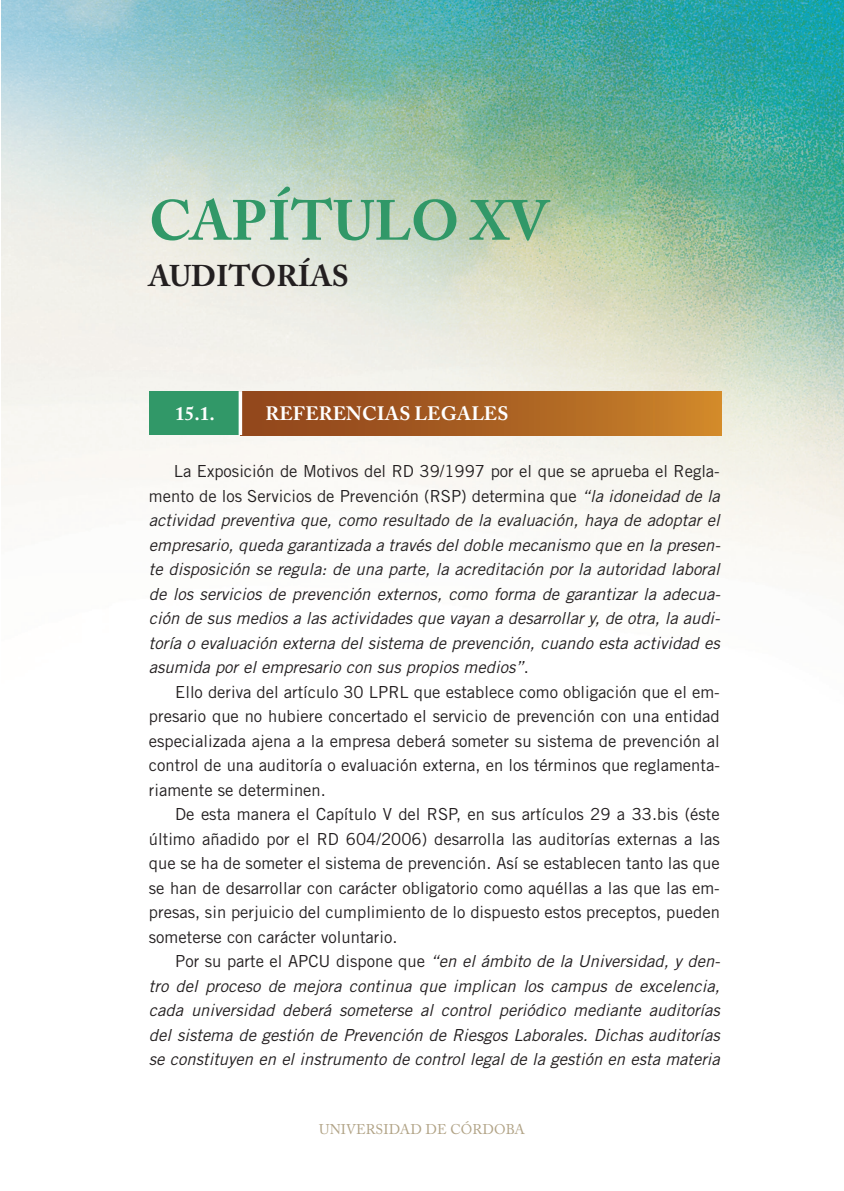
<style>
.page{position:relative;width:844px;height:1191px;background:#fff}
.page>*{position:absolute;margin:0;border:0;box-sizing:border-box;transform-origin:0 0}
.t1{font:700 56px "Adobe Caslon Pro";color:#319868}
.t2{font:700 29.75px "Adobe Caslon Pro";color:#231f20}
.t3{font:700 19.25px "Adobe Caslon Pro";letter-spacing:.005em;color:#fff}
.t4{font:italic 16.62px/24.5px "Trade Gothic";color:#231f20;text-align:justify}
.t5{font:16.62px/24.5px "Trade Gothic";color:#231f20;text-align:justify}
.t6{font:14px "Adobe Caslon Pro";letter-spacing:.01em;color:#b1a386}
.s1{font-style:normal}
</style>
<div class="page">
<img style="left:2px;top:0;width:841px;height:570px">
<div style="left:149px;top:391px;width:91px;height:44px;background:#319868"></div>
<div style="left:240px;top:391px;width:481px;height:44px;background:linear-gradient(to right,#8c411b,#cb8329)"></div>
<svg style="left:238px;top:391px;width:4px;height:44px"></svg>
<h1 class="t1" style="left:149px;top:188px;width:400px">CAPÍTULO XV</h1>
<h2 class="t2" style="left:149px;top:258px;width:201px">AUDITORÍAS</h2>
<p class="t3" style="left:175px;top:402px;width:41px">15.1.</p>
<p class="t3" style="left:265px;top:402px;width:244px">REFERENCIAS LEGALES</p>
<p class="t4" style="left:149px;top:459px;width:572px;text-indent:25px"><span class="s1">La Exposición de Motivos del RD 39/1997 por el que se aprueba el Regla&shy;mento de los Servicios de Prevención (RSP) determina que</span> “la idoneidad de la actividad preventiva que, como resultado de la evaluación, haya de adoptar el empresario, queda garantizada a través del doble mecanismo que en la presen&shy;te disposición se regula: de una parte, la acreditación por la autoridad laboral de los servicios de prevención externos, como forma de garantizar la adecua&shy;ción de sus medios a las actividades que vayan a desarrollar y, de otra, la audi&shy;toría o evaluación externa del sistema de prevención, cuando esta actividad es asumida por el empresario con sus propios medios”<span class="s1">.</span></p>
<p class="t5" style="left:149px;top:679px;width:572px;text-indent:26px">Ello deriva del artículo 30 LPRL que establece como obligación que el em&shy;presario que no hubiere concertado el servicio de prevención con una entidad especializada ajena a la empresa deberá someter su sistema de prevención al control de una auditoría o evaluación externa, en los términos que reglamenta&shy;riamente se determinen.</p>
<p class="t5" style="left:149px;top:802px;width:572px;text-indent:26px">De esta manera el Capítulo V del RSP, en sus artículos 29 a 33.bis (éste último añadido por el RD 604/2006) desarrolla las auditorías externas a las que se ha de someter el sistema de prevención. Así se establecen tanto las que se han de desarrollar con carácter obligatorio como aquéllas a las que las em&shy;presas, sin perjuicio del cumplimiento de lo dispuesto estos preceptos, pueden someterse con carácter voluntario.</p>
<p class="t4" style="left:149px;top:949px;width:572px;text-indent:26px"><span class="s1">Por su parte el APCU dispone que</span> “en el ámbito de la Universidad, y den&shy;tro del proceso de mejora continua que implican los campus de excelencia, cada universidad deberá someterse al control periódico mediante auditorías del sistema de gestión de Prevención de Riesgos Laborales. Dichas auditorías se constituyen en el instrumento de control legal de la gestión en esta materia</p>
<p class="t6" style="left:319px;top:1121px;width:207px">UNIVERSIDAD DE CÓRDOBA</p>
</div>
